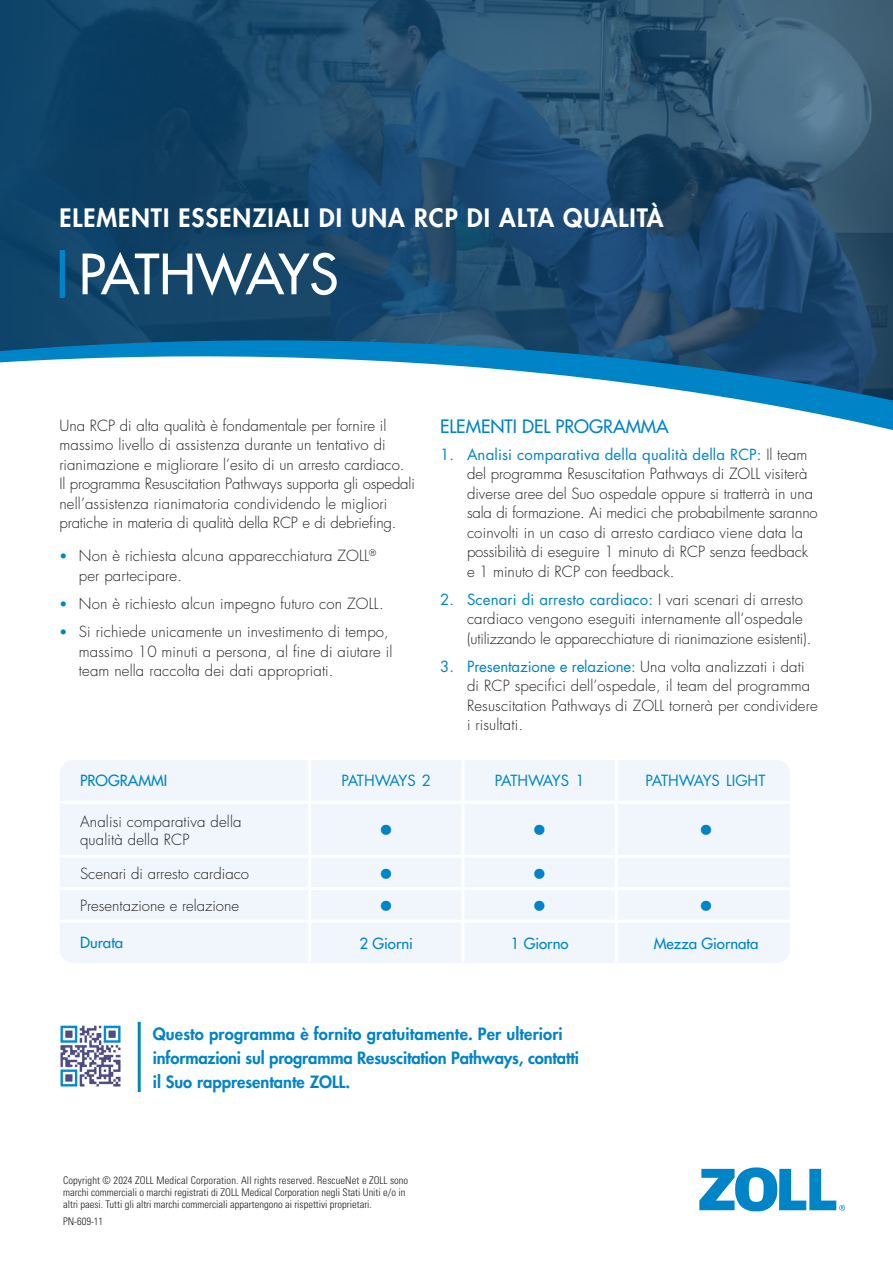
<style>
.page{position:relative;width:893px;height:1263px;background:#fff}
.page>*{position:absolute;margin:0;border:0;box-sizing:border-box;transform-origin:0 0}
.t1{font:500 54px "Futura Std";letter-spacing:-.08em;color:#fff}
.t2{font:27px "Futura Std";color:#0084c8}
.t3{font:800 24.75px "Futura Std";letter-spacing:.04em;color:#fff}
.t4{font:500 18px "Futura Std";color:#0084c8}
.t5{font:800 16.5px/24px "Futura Std";color:#0084c8}
.t6{font:300 15px/19.5px "Futura Std";letter-spacing:.01em;color:#231f20}
.t7{font:300 15px/19.5px "Futura Std";letter-spacing:-.01em;color:#231f20}
.t8{font:500 15px "Futura Std";color:#0084c8}
.t9{font:15px "Futura Std";letter-spacing:-.08em;color:#0084c8}
.t10{font:15px "Futura Std";color:#0084c8}
.t11{font:300 condensed 10.5px/12px "Univers LT Std";color:#231f20}
.s1{font-weight:500;font-size:13.5px;color:#0084c8}
.s2{font-weight:400;color:#0084c8}
</style>
<div class="page">
<svg style="left:742px;top:400px;width:151px;height:14px;fill:#0084c8"></svg>
<img style="left:0;top:0;width:893px;height:400px">
<div style="left:60px;top:250px;width:5px;height:48px;background:#0084c8"></div>
<svg style="left:699px;top:1167px;width:146px;height:45px"></svg>
<div style="left:60px;top:760px;width:730px;height:203px;background:#f0f6fb;border-radius:14px"></div>
<hr style="left:308px;top:757px;width:3px;height:44px;background:#fff">
<hr style="left:461px;top:757px;width:3px;height:44px;background:#fff">
<hr style="left:615px;top:757px;width:3px;height:44px;background:#fff">
<hr style="left:60px;top:801px;width:250px;height:3px;background:#fff">
<hr style="left:310px;top:801px;width:153px;height:3px;background:#fff">
<hr style="left:308px;top:804px;width:3px;height:51px;background:#fff">
<hr style="left:463px;top:801px;width:153px;height:3px;background:#fff">
<hr style="left:461px;top:804px;width:3px;height:51px;background:#fff">
<hr style="left:616px;top:801px;width:178px;height:3px;background:#fff">
<hr style="left:615px;top:804px;width:3px;height:51px;background:#fff">
<hr style="left:60px;top:855px;width:250px;height:3px;background:#fff">
<hr style="left:310px;top:855px;width:153px;height:3px;background:#fff">
<hr style="left:308px;top:858px;width:3px;height:29px;background:#fff">
<hr style="left:463px;top:855px;width:153px;height:3px;background:#fff">
<hr style="left:461px;top:858px;width:3px;height:29px;background:#fff">
<hr style="left:616px;top:855px;width:178px;height:3px;background:#fff">
<hr style="left:615px;top:858px;width:3px;height:29px;background:#fff">
<hr style="left:60px;top:887px;width:250px;height:3px;background:#fff">
<hr style="left:310px;top:887px;width:153px;height:3px;background:#fff">
<hr style="left:308px;top:890px;width:3px;height:30px;background:#fff">
<hr style="left:463px;top:887px;width:153px;height:3px;background:#fff">
<hr style="left:461px;top:890px;width:3px;height:30px;background:#fff">
<hr style="left:616px;top:887px;width:178px;height:3px;background:#fff">
<hr style="left:615px;top:890px;width:3px;height:30px;background:#fff">
<hr style="left:60px;top:920px;width:250px;height:3px;background:#fff">
<hr style="left:310px;top:920px;width:153px;height:3px;background:#fff">
<hr style="left:308px;top:923px;width:3px;height:39px;background:#fff">
<hr style="left:463px;top:920px;width:153px;height:3px;background:#fff">
<hr style="left:461px;top:923px;width:3px;height:39px;background:#fff">
<hr style="left:616px;top:920px;width:178px;height:3px;background:#fff">
<hr style="left:615px;top:923px;width:3px;height:39px;background:#fff">
<img style="left:60px;top:1025px;width:61px;height:62px">
<hr style="left:138px;top:1022px;width:3px;height:70px;background:#0084c8">
<p class="t3" style="left:59px;top:202px;width:606px">ELEMENTI ESSENZIALI DI UNA RCP DI ALTA QUALITÀ</p>
<p class="t1" style="left:79px;top:240px;width:261px">PATHWAYS</p>
<p class="t6" style="left:59px;top:416px;width:357px">Una RCP di alta qualità è fondamentale per fornire il massimo livello di assistenza durante un tentativo di rianimazione e migliorare l’esito di un arresto cardiaco.<br>Il programma Resuscitation Pathways supporta gli ospedali nell’assistenza rianimatoria condividendo le migliori pratiche in materia di qualità della RCP e di debriefing.</p>
<p class="t6" style="left:79px;top:547px;width:299px;text-indent:-20px"><span class="s1">•</span> Non è richiesta alcuna apparecchiatura ZOLL<sup>® </sup>per partecipare.</p>
<p class="t6" style="left:59px;top:594px;width:326px"><span class="s1">•</span> Non è richiesto alcun impegno futuro con ZOLL.</p>
<p class="t6" style="left:79px;top:622px;width:315px;text-indent:-20px"><span class="s1">•</span> Si richiede unicamente un investimento di tempo, massimo 10 minuti a persona, al fine di aiutare il team nella raccolta dei dati appropriati.</p>
<p class="t4" style="left:440px;top:415px;width:230px">ELEMENTI DEL PROGRAMMA</p>
<p class="t6" style="left:467px;top:445px;width:352px;text-indent:-27px"><span class="s2">1. Analisi comparativa della qualità della RCP:</span> Il team del programma Resuscitation Pathways di ZOLL visiterà diverse aree del Suo ospedale oppure si tratterrà in una sala di formazione. Ai medici che probabilmente saranno coinvolti in un caso di arresto cardiaco viene data la possibilità di eseguire 1 minuto di RCP senza feedback e 1 minuto di RCP con feedback.</p>
<p class="t7" style="left:467px;top:590px;width:346px;text-indent:-27px"><span class="s2">2. Scenari di arresto cardiaco:</span> I vari scenari di arresto cardiaco vengono eseguiti internamente all’ospedale (utilizzando le apparecchiature di rianimazione esistenti).</p>
<p class="t6" style="left:467px;top:657px;width:352px;text-indent:-27px"><span class="s2">3. Presentazione e relazione:</span> Una volta analizzati i dati di RCP specifici dell’ospedale, il team del programma Resuscitation Pathways di ZOLL tornerà per condividere i risultati.</p>
<p class="t8" style="left:80px;top:771px;width:89px">PROGRAMMI</p>
<p class="t9" style="left:341px;top:771px;width:91px">PATHWAYS 2</p>
<p class="t9" style="left:495px;top:771px;width:91px">PATHWAYS 1</p>
<p class="t10" style="left:645px;top:771px;width:121px">PATHWAYS LIGHT</p>
<p class="t6" style="left:80px;top:812px;width:163px;line-height:18px">Analisi comparativa della qualità della RCP</p>
<p class="t2" style="left:378px;top:813px;width:17px">•</p>
<p class="t2" style="left:532px;top:813px;width:17px">•</p>
<p class="t2" style="left:698px;top:813px;width:17px">•</p>
<p class="t6" style="left:80px;top:864px;width:171px">Scenari di arresto cardiaco</p>
<p class="t2" style="left:378px;top:856px;width:17px">•</p>
<p class="t2" style="left:532px;top:856px;width:17px">•</p>
<p class="t6" style="left:80px;top:896px;width:161px">Presentazione e relazione</p>
<p class="t2" style="left:378px;top:889px;width:17px">•</p>
<p class="t2" style="left:532px;top:889px;width:17px">•</p>
<p class="t2" style="left:698px;top:889px;width:17px">•</p>
<p class="t8" style="left:80px;top:933px;width:45px">Durata</p>
<p class="t8" style="left:359px;top:934px;width:55px">2 Giorni</p>
<p class="t8" style="left:511px;top:934px;width:59px">1 Giorno</p>
<p class="t8" style="left:654px;top:934px;width:106px">Mezza Giornata</p>
<p class="t5" style="left:153px;top:1022px;width:427px">Questo programma è fornito gratuitamente. Per ulteriori informazioni sul programma Resuscitation Pathways, contatti il Suo rappresentante ZOLL.</p>
<p class="t11" style="left:63px;top:1174px;width:347px">Copyright © 2024 ZOLL Medical Corporation. All rights reserved. RescueNet e ZOLL sono marchi commerciali o marchi registrati di ZOLL Medical Corporation negli Stati Uniti e/o in altri paesi. Tutti gli altri marchi commerciali appartengono ai rispettivi proprietari.</p>
<p class="t11" style="left:63px;top:1215px;width:42px">PN-609-11</p>
</div>
